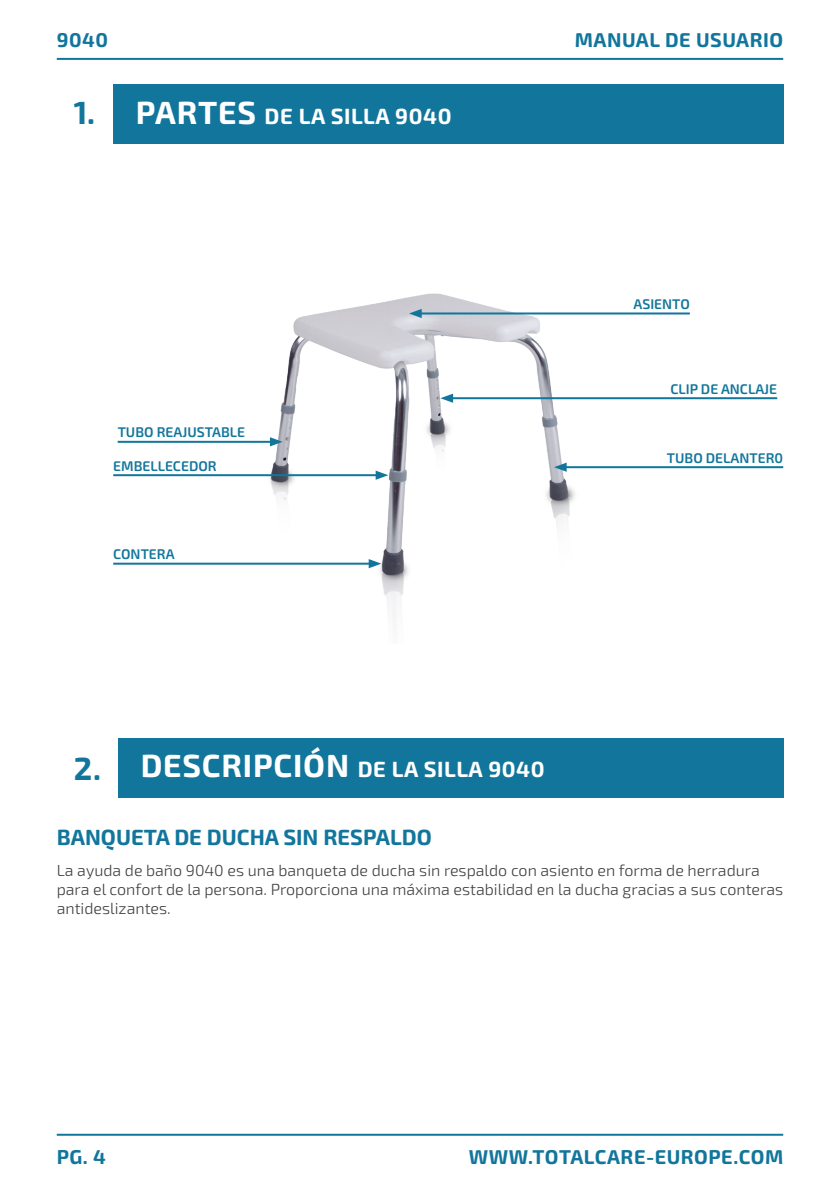
<style>
.page{position:relative;width:840px;height:1191px;background:#fff}
.page>*{position:absolute;margin:0;border:0;box-sizing:border-box;transform-origin:0 0}
.Numeracion___Tripa{font:700 32px "Exo 2";color:#12769c}
._00-Titulo___Tripa{font:700 22px "Exo 2";letter-spacing:.025em;color:#fff}
._00-Sub___Tripa{font:700 22px "Exo 2";color:#12769c}
.t1{font:700 20px "Exo 2";letter-spacing:.025em;color:#12769c}
.t2{font:300 16px/19.2px "Exo 2";color:#3e3e3f}
.Texto_peque_versalit{font:600 14px "Exo 2";color:#12769c}
.s1{font-size:32px}
</style>
<div class="page">
<img style="left:160px;top:293px;width:519px;height:326px">
<hr style="left:57px;top:58px;width:725px;height:2px;background:#12769c">
<hr style="left:57px;top:1133px;width:725px;height:2px;background:#12769c">
<hr style="left:418px;top:312px;width:271px;height:2px;background:#12769c">
<svg style="left:409px;top:309px;width:12px;height:9px"></svg>
<hr style="left:113px;top:474px;width:265px;height:2px;background:#12769c">
<svg style="left:375px;top:470px;width:13px;height:10px"></svg>
<hr style="left:118px;top:441px;width:155px;height:2px;background:#12769c">
<svg style="left:270px;top:437px;width:12px;height:9px"></svg>
<hr style="left:113px;top:562px;width:258px;height:2px;background:#12769c">
<svg style="left:368px;top:559px;width:13px;height:9px"></svg>
<hr style="left:563px;top:466px;width:219px;height:2px;background:#12769c">
<svg style="left:553px;top:462px;width:13px;height:10px"></svg>
<hr style="left:449px;top:397px;width:327px;height:2px;background:#12769c">
<svg style="left:440px;top:393px;width:13px;height:10px"></svg>
<div style="left:113px;top:85px;width:669px;height:59px;background:#12769c"></div>
<div style="left:118px;top:738px;width:664px;height:59px;background:#12769c"></div>
<p class="t1" style="left:57px;top:28px;width:53px">9040</p>
<p class="t1" style="left:574px;top:28px;width:210px">MANUAL DE USUARIO</p>
<p class="Numeracion___Tripa" style="left:74px;top:94px;width:23px">1.</p>
<p class="_00-Titulo___Tripa" style="left:136px;top:103px;width:317px"><span class="s1">PARTES</span> DE LA SILLA 9040</p>
<p class="Texto_peque_versalit" style="left:118px;top:424px;width:129px">TUBO REAJUSTABLE</p>
<p class="Texto_peque_versalit" style="left:113px;top:457px;width:105px">EMBELLECEDOR</p>
<p class="Texto_peque_versalit" style="left:113px;top:546px;width:63px">CONTERA</p>
<p class="Numeracion___Tripa" style="left:74px;top:750px;width:29px">2.</p>
<p class="_00-Titulo___Tripa" style="left:141px;top:756px;width:405px"><span class="s1">DESCRIPCIÓN</span> DE LA SILLA 9040</p>
<p class="Texto_peque_versalit" style="left:633px;top:296px;width:58px">ASIENTO</p>
<p class="Texto_peque_versalit" style="left:670px;top:380px;width:108px">CLIP DE ANCLAJE</p>
<p class="Texto_peque_versalit" style="left:666px;top:449px;width:118px">TUBO DELANTER0</p>
<p class="_00-Sub___Tripa" style="left:57px;top:824px;width:376px">BANQUETA DE DUCHA SIN RESPALDO</p>
<p class="t2" style="left:57px;top:861px;width:727px">La ayuda de baño 9040 es una banqueta de ducha sin respaldo con asiento en forma de herradura para el confort de la persona. Proporciona una máxima estabilidad en la ducha gracias a sus conteras antideslizantes.</p>
<p class="t1" style="left:57px;top:1145px;width:51px">PG. 4</p>
<p class="t1" style="left:468px;top:1145px;width:316px">WWW.TOTALCARE-EUROPE.COM</p>
</div>
